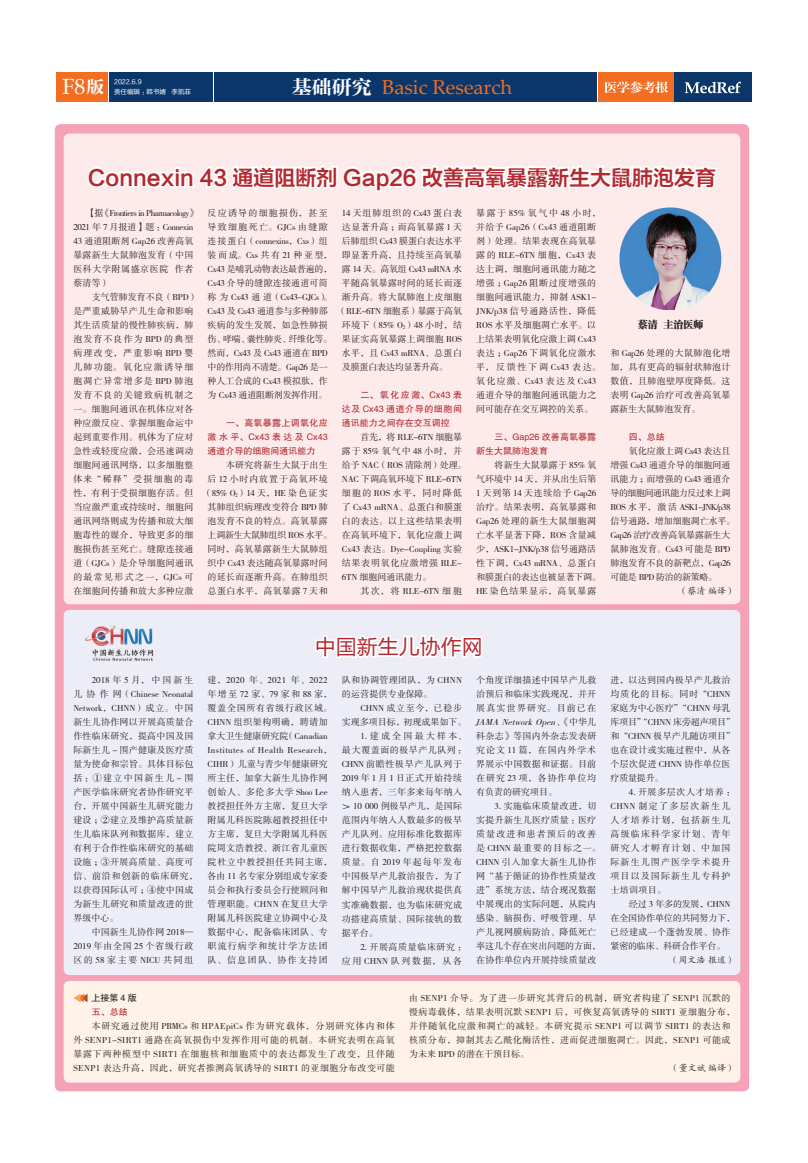
<style>
.page{position:relative;width:808px;height:1163px;background:#fff}
.page>*{position:absolute;margin:0;border:0;box-sizing:border-box;transform-origin:0 0}
.t1{font:22px "Book Antiqua";color:#fff}
.t2{font:21px "FZLTZCHK GBK1 0";color:#b3292f}
.t3{font:21px "FZLTHK GBK1 0";color:#b3292f}
.t4{font:20px "Palatino Linotype";color:#f36e21}
.t5{font:10px "FZCSJW GB1 0";color:#231f20}
.t6{font:9px/14px "FZSSK GBK1 0";letter-spacing:.03em;color:#231f20}
.t7{font:9px/14px "FZSSK GBK1 0";color:#231f20}
.t8{font:9px/14px "FZSSK GBK1 0";letter-spacing:.005em;color:#231f20}
.t9{font:9px/14px "FZSSK GBK1 0";letter-spacing:-.02em;color:#231f20}
.t10{font:9px/14px "FZSSK GBK1 0";letter-spacing:.055em;color:#231f20}
.t11{font:9px/14px "FZSSK GBK1 0";letter-spacing:-.025em;color:#231f20}
.t12{font:9px/14px "FZHTK GBK1 0";color:#b3292f;text-align:justify}
.t13{font:9px/14px "FZSSK GBK1 0";letter-spacing:.12em;color:#231f20}
.t14{font:9px/14px "FZSSK GBK1 0";letter-spacing:-.01em;color:#231f20}
.t15{font:9px/14px "FZSSK GBK1 0";letter-spacing:.065em;color:#231f20}
.t16{font:9px "FZKTK GBK1 0";color:#231f20}
.t17{font:9px "FZSSK GBK1 0";letter-spacing:-.04em;color:#231f20}
.t18{font:9px "FZSSK GBK1 0";letter-spacing:-.03em;color:#231f20}
.t19{font:9px "FZSSK GBK1 0";letter-spacing:.105em;color:#231f20}
.t20{font:9px "FZSSK GBK1 0";letter-spacing:.07em;color:#231f20}
.t21{font:9px "FZSSK GBK1 0";letter-spacing:.115em;color:#231f20}
.t22{font:9px "FZSSK GBK1 0";letter-spacing:.1em;color:#231f20}
.t23{font:9px "FZSSK GBK1 0";letter-spacing:.25em;color:#231f20}
.t24{font:9px "FZHTK GBK1 0";color:#231f20}
.t25{font:6.5px "FZLTHJW GB1 0";color:#fff}
.s1{font-family:"FZCYSK GBK1 0";font-size:17.6px}
.s2{font-family:"FZCYSK GBK1 0";color:#fff}
.s3{font-style:italic}
</style>
<div class="page">
<div style="left:598px;top:73px;width:77px;height:29px;background:#f36e21"></div>
<div style="left:674px;top:73px;width:77px;height:29px;background:#0b366a"></div>
<svg style="left:685px;top:82px;width:56px;height:11px"></svg>
<svg style="left:605px;top:81px;width:63px;height:12px"></svg>
<div style="left:57px;top:73px;width:51px;height:29px;background:#f36e21"></div>
<div style="left:110px;top:73px;width:103px;height:29px;background:#0b366a"></div>
<div style="left:214px;top:73px;width:383px;height:29px;background:#0b366a"></div>
<div style="left:55px;top:124px;width:694px;height:967px;background:#f6a2b6;border-radius:6px"></div>
<div style="left:64px;top:133px;width:676px;height:471px;background:#fdeaea;border-radius:6px"></div>
<svg style="left:86px;top:133px;width:634px;height:75px"></svg>
<div style="left:64px;top:609px;width:676px;height:365px;background:#ecedf6;border-radius:6px"></div>
<svg style="left:315px;top:635px;width:167px;height:23px"></svg>
<img style="left:85px;top:626px;width:69px;height:35px">
<img style="left:619px;top:208px;width:102px;height:102px">
<div style="left:64px;top:980px;width:676px;height:102px;background:#fef2e9;border-radius:6px"></div>
<svg style="left:73px;top:994px;width:15px;height:8px"></svg>
<h1 class="t1" style="left:62px;top:71px;width:43px">F8<span class="s1">版</span></h1>
<p class="t25" style="left:114px;top:88px;width:78px">责任编辑：韩书婧 李凯菲</p>
<p class="t25" style="left:114px;top:78px;width:29px">2022.6.9</p>
<h3 class="t4" style="left:292px;top:73px;width:222px"><span class="s2">基础研究</span> Basic Research</h3>
<h2 class="t2" style="left:88px;top:166px;width:630px">Connexin 43 通道阻断剂 Gap26 改善高氧暴露新生大鼠肺泡发育</h2>
<p class="t7" style="left:73px;top:206px;width:126px;text-indent:14px">【据《Frontiers in Pharmacology》<br>2021 年 7 月报道】题：Connexin<br>43 通道阻断剂 Gap26 改善高氧暴露新生大鼠肺泡发育（中国医科大学附属盛京医院 作者蔡清等）</p>
<p class="t6" style="left:73px;top:290px;width:126px;text-indent:18px">支气管肺发育不良（BPD）是严重威胁早产儿生命和影响其生活质量的慢性肺疾病，肺泡发育不良作为 BPD 的典型病理改变，严重影响 BPD 婴儿肺功能。氧化应激诱导细胞凋亡异常增多是 BPD 肺泡发育不良的关键致病机制之一。细胞间通讯在机体应对各种应激反应、掌握细胞命运中起到重要作用。机体为了应对急性或轻度应激，会迅速调动细胞间通讯网络，以多细胞整体来“稀释”受损细胞的毒性，有利于受损细胞存活。但当应激严重或持续时，细胞间通讯网络则成为传播和放大细胞毒性的媒介，导致更多的细胞损伤甚至死亡。缝隙连接通道（GJCs）是介导细胞间通讯的最常见形式之一，GJCs 可在细胞间传播和放大多种应激</p>
<p class="t9" style="left:208px;top:206px;width:126px">反应诱导的细胞损伤，甚至导致细胞死亡。GJCs 由缝隙连接蛋白（connexins，Cxs）组装而成。Cxs共有21种亚型，<br>Cx43 是哺乳动物表达最普遍的，<br>Cx43 介导的缝隙连接通道可简称为 Cx43 通道（Cx43-GJCs）。<br>Cx43 及 Cx43 通道参与多种肺部疾病的发生发展，如急性肺损伤、哮喘、囊性肺炎、纤维化等。然而，Cx43 及 Cx43 通道在 BPD中的作用尚不清楚。Gap26 是一种人工合成的 Cx43 模拟肽，作为 Cx43 通道阻断剂发挥作用。</p>
<p class="t12" style="left:208px;top:416px;width:122px;text-indent:18px">一、高氧暴露上调氧化应激水平、Cx43 表达及 Cx43通道介导的细胞间通讯能力</p>
<p class="t6" style="left:226px;top:458px;width:103px">本研究将新生大鼠于出生</p>
<p class="t22" style="left:208px;top:474px;width:122px">后 12 小时内放置于高氧环境</p>
<p class="t6" style="left:203px;top:486px;width:126px">（85% O<sub>2</sub>）14 天，HE 染色证实</p>
<p class="t6" style="left:208px;top:500px;width:122px">其肺组织病理改变符合 BPD 肺</p>
<p class="t6" style="left:208px;top:514px;width:122px">泡发育不良的特点。高氧暴露</p>
<p class="t18" style="left:208px;top:530px;width:126px">上调新生大鼠肺组织 ROS 水平。</p>
<p class="t6" style="left:208px;top:542px;width:122px">同时，高氧暴露新生大鼠肺组</p>
<p class="t7" style="left:208px;top:556px;width:122px">织中 Cx43 表达随高氧暴露时间</p>
<p class="t6" style="left:208px;top:570px;width:122px">的延长而逐渐升高。在肺组织</p>
<p class="t6" style="left:208px;top:584px;width:122px">总蛋白水平，高氧暴露 7 天和</p>
<p class="t19" style="left:342px;top:208px;width:122px">14 天组肺组织的 Cx43 蛋白表</p>
<p class="t6" style="left:342px;top:220px;width:122px">达显著升高；而高氧暴露 1 天</p>
<p class="t7" style="left:342px;top:234px;width:122px">后肺组织 Cx43 膜蛋白表达水平</p>
<p class="t6" style="left:342px;top:248px;width:122px">即显著升高，且持续至高氧暴</p>
<p class="t17" style="left:342px;top:264px;width:122px">露 14 天。高氧组 Cx43 mRNA 水</p>
<p class="t6" style="left:342px;top:276px;width:122px">平随高氧暴露时间的延长而逐</p>
<p class="t6" style="left:342px;top:290px;width:122px">渐升高。将大鼠肺泡上皮细胞</p>
<p class="t9" style="left:337px;top:304px;width:126px">（RLE-6TN 细胞系）暴露于高氧</p>
<p class="t6" style="left:342px;top:318px;width:122px">环境下（85% O<sub>2</sub>）48 小时，结</p>
<p class="t6" style="left:342px;top:332px;width:122px">果证实高氧暴露上调细胞 ROS</p>
<p class="t9" style="left:342px;top:346px;width:122px">水平，且 Cx43 mRNA、总蛋白</p>
<p class="t9" style="left:342px;top:360px;width:108px">及膜蛋白表达均显著升高。</p>
<p class="t12" style="left:342px;top:387px;width:122px;text-indent:18px">二、氧化应激、Cx43 表达及 Cx43 通道介导的细胞间通讯能力之间存在交互调控</p>
<p class="t7" style="left:342px;top:430px;width:126px;text-indent:18px">首先，将 RLE-6TN 细胞暴露于 85% 氧气中 48 小时，并给予 NAC（ROS 清除剂）处理。<br>NAC 下调高氧环境下 RLE-6TN细胞的 ROS 水平，同时降低了 Cx43 mRNA、总蛋白和膜蛋白的表达。以上这些结果表明在高氧环境下，氧化应激上调<br>Cx43 表达。Dye-Coupling 实验结果表明氧化应激增强 RLE-<br>6TN 细胞间通讯能力。</p>
<p class="t7" style="left:360px;top:584px;width:103px">其次，将 RLE-6TN 细胞</p>
<p class="t6" style="left:476px;top:206px;width:126px">暴露于 85% 氧气中 48 小时，并给予 Gap26（Cx43 通道阻断剂）处理。结果表现在高氧暴露的 RLE-6TN 细胞，Cx43 表达上调，细胞间通讯能力随之增强；Gap26 阻断过度增强的细胞间通讯能力，抑制 ASK1-<br>JNK/p38 信号通路活性，降低<br>ROS 水平及细胞凋亡水平。以上结果表明氧化应激上调 Cx43表达；Gap26 下调氧化应激水平，反馈性下调Cx43表达。氧化应激、Cx43 表达及 Cx43通道介导的细胞间通讯能力之间可能存在交互调控的关系。</p>
<p class="t12" style="left:476px;top:429px;width:122px;text-indent:18px">三、Gap26 改善高氧暴露新生大鼠肺泡发育</p>
<p class="t8" style="left:476px;top:458px;width:126px;text-indent:18px">将新生大鼠暴露于 85% 氧气环境中 14 天，并从出生后第<br>1 天到第 14 天连续给予 Gap26治疗。结果表明，高氧暴露和<br>Gap26 处理的新生大鼠细胞凋亡水平显著下降，ROS 含量减少，ASK1-JNK/p38 信号通路活性下调，Cx43 mRNA、总蛋白和膜蛋白的表达也被显著下调。<br>HE 染色结果显示，高氧暴露</p>
<p class="t5" style="left:638px;top:319px;width:67px">蔡清 主治医师</p>
<p class="t6" style="left:610px;top:346px;width:122px;text-align:justify">和 Gap26 处理的大鼠肺泡化增加，具有更高的辐射状肺泡计数值，且肺泡壁厚度降低。这表明 Gap26 治疗可改善高氧暴露新生大鼠肺泡发育。</p>
<p class="t12" style="left:629px;top:430px;width:37px">四、总结</p>
<p class="t11" style="left:610px;top:444px;width:126px;text-indent:18px">氧化应激上调 Cx43 表达且增强 Cx43 通道介导的细胞间通讯能力；而增强的 Cx43 通道介导的细胞间通讯能力反过来上调<br>ROS 水平，激活 ASK1-JNK/p38信号通路，增加细胞凋亡水平。<br>Gap26 治疗改善高氧暴露新生大鼠肺泡发育。Cx43 可能是 BPD肺泡发育不良的新靶点，Gap26可能是 BPD 防治的新策略。</p>
<p class="t16" style="left:679px;top:586px;width:58px">（蔡清 编译）</p>
<p class="t6" style="left:73px;top:673px;width:126px;text-indent:18px">2018年5月，中国新生儿协作网（Chinese Neonatal<br>Network，CHNN）成立。中国新生儿协作网以开展高质量合作性临床研究，提高中国及国际新生儿 - 围产健康及医疗质量为使命和宗旨。具体目标包括：①建立中国新生儿 - 围产医学临床研究者协作研究平台，开展中国新生儿研究能力建设；②建立及维护高质量新生儿临床队列和数据库，建立有利于合作性临床研究的基础设施；③开展高质量、高度可信、前沿和创新的临床研究，以获得国际认可；④使中国成为新生儿研究和质量改进的世界级中心。</p>
<p class="t6" style="left:73px;top:925px;width:122px;text-align:justify;text-indent:18px">中国新生儿协作网 2018— 2019 年由全国 25 个省级行政区的 58 家主要 NICU 共同组</p>
<h2 class="t3" style="left:315px;top:635px;width:169px">中国新生儿协作网</h2>
<p class="t6" style="left:208px;top:673px;width:126px">建，2020 年、2021 年、2022年增至 72 家、79 家和 88 家，覆盖全国所有省级行政区域。<br>CHNN 组织架构明确，聘请加拿大卫生健康研究院（Canadian<br>Institutes of Health Research，<br>CIHR）儿童与青少年健康研究所主任，加拿大新生儿协作网创始人、多伦多大学 Shoo Lee教授担任外方主席，复旦大学附属儿科医院陈超教授担任中方主席，复旦大学附属儿科医院周文浩教授、浙江省儿童医院杜立中教授担任共同主席，各由 11 名专家分别组成专家委员会和执行委员会行使顾问和管理职能。CHNN 在复旦大学附属儿科医院建立协调中心及数据中心，配备临床团队、专职流行病学和统计学方法团队、信息团队、协作支持团</p>
<p class="t6" style="left:342px;top:673px;width:122px">队和协调管理团队，为 CHNN的运营提供专业保障。</p>
<p class="t15" style="left:360px;top:701px;width:103px">CHNN 成立至今，已稳步</p>
<p class="t7" style="left:342px;top:715px;width:126px">实现多项目标，初现成果如下。</p>
<p class="t23" style="left:360px;top:731px;width:108px">1.建成全国最大样本、</p>
<p class="t10" style="left:342px;top:743px;width:126px">最大覆盖面的极早产儿队列：</p>
<p class="t20" style="left:342px;top:759px;width:122px">CHNN 前瞻性极早产儿队列于</p>
<p class="t10" style="left:342px;top:771px;width:122px">2019 年 1 月 1 日正式开始持续</p>
<p class="t6" style="left:342px;top:785px;width:122px">纳入患者，三年多来每年纳入</p>
<p class="t8" style="left:342px;top:799px;width:122px">＞ 10 000 例极早产儿，是国际</p>
<p class="t6" style="left:342px;top:813px;width:122px">范围内年纳入人数最多的极早</p>
<p class="t6" style="left:342px;top:827px;width:122px">产儿队列。应用标准化数据库</p>
<p class="t6" style="left:342px;top:841px;width:122px">进行数据收集，严格把控数据</p>
<p class="t21" style="left:342px;top:857px;width:122px">质量。自 2019 年起每年发布</p>
<p class="t6" style="left:342px;top:869px;width:122px">中国极早产儿救治报告，为了</p>
<p class="t6" style="left:342px;top:883px;width:122px">解中国早产儿救治现状提供真</p>
<p class="t6" style="left:342px;top:897px;width:122px">实准确数据，也为临床研究成</p>
<p class="t6" style="left:342px;top:911px;width:122px">功搭建高质量、国际接轨的数</p>
<p class="t6" style="left:342px;top:925px;width:37px">据平台。</p>
<p class="t15" style="left:342px;top:939px;width:126px;text-indent:18px">2. 开展高质量临床研究：应用 CHNN 队列数据，从各</p>
<p class="t6" style="left:475px;top:673px;width:123px;text-align:justify">个角度详细描述中国早产儿救治预后和临床实践现况，并开展真实世界研究。目前已在<span class="s3">JAMA NetworkOpen</span>、《中华儿科杂志》等国内外杂志发表研究论文 11 篇，在国内外学术界展示中国数据和证据。目前在研究 23 项，各协作单位均有负责的研究项目。</p>
<p class="t6" style="left:476px;top:799px;width:126px;text-indent:18px">3. 实施临床质量改进，切实提升新生儿医疗质量：医疗质量改进和患者预后的改善是 CHNN 最重要的目标之一。<br>CHNN 引入加拿大新生儿协作网“基于循证的协作性质量改进”系统方法，结合现况数据中展现出的实际问题，从院内感染、脑损伤、呼吸管理、早产儿视网膜病防治、降低死亡率这几个存在突出问题的方面，在协作单位内开展持续质量改</p>
<p class="t8" style="left:610px;top:673px;width:126px">进，以达到国内极早产儿救治均质化的目标。同时“CHNN家庭为中心医疗”“CHNN 母乳库项目”“CHNN 床旁超声项目”和“CHNN 极早产儿随访项目”也在设计或实施过程中，从各个层次促进 CHNN 协作单位医疗质量提升。</p>
<p class="t13" style="left:610px;top:785px;width:126px;text-indent:18px">4. 开展多层次人才培养：<br>CHNN 制定了多层次新生儿人才培养计划，包括新生儿高级临床科学家计划、青年研究人才孵育计划、中加国际新生儿围产医学学术提升项目以及国际新生儿专科护士培训项目。</p>
<p class="t14" style="left:610px;top:897px;width:126px;text-indent:18px">经过 3 年多的发展，CHNN在全国协作单位的共同努力下，已经建成一个蓬勃发展、协作紧密的临床、科研合作平台。</p>
<p class="t16" style="left:670px;top:955px;width:67px">（周文浩 报道）</p>
<p class="t24" style="left:91px;top:993px;width:47px">上接第 4 版</p>
<p class="t12" style="left:92px;top:1005px;width:37px">五、总结</p>
<p class="t6" style="left:73px;top:1019px;width:323px;text-align:justify;text-indent:18px">本研究通过使用 PBMCs 和 HPAEpiCs 作为研究载体，分别研究体内和体外 SENP1-SIRT1 通路在高氧损伤中发挥作用可能的机制。本研究表明在高氧暴露下两种模型中 SIRT1 在细胞核和细胞质中的表达都发生了改变，且伴随SENP1 表达升高，因此，研究者推测高氧诱导的 SIRT1 的亚细胞分布改变可能</p>
<p class="t10" style="left:409px;top:991px;width:328px">由 SENP1 介导。为了进一步研究其背后的机制，研究者构建了 SENP1 沉默的慢病毒载体，结果表明沉默 SENP1 后，可恢复高氧诱导的 SIRT1 亚细胞分布，并伴随氧化应激和凋亡的减轻。本研究提示 SENP1 可以调节 SIRT1 的表达和核质分布，抑制其去乙酰化酶活性，进而促进细胞凋亡。因此，SENP1 可能成为未来 BPD 的潜在干预目标。</p>
<p class="t16" style="left:670px;top:1063px;width:67px">（董文斌 编译）</p>
</div>
